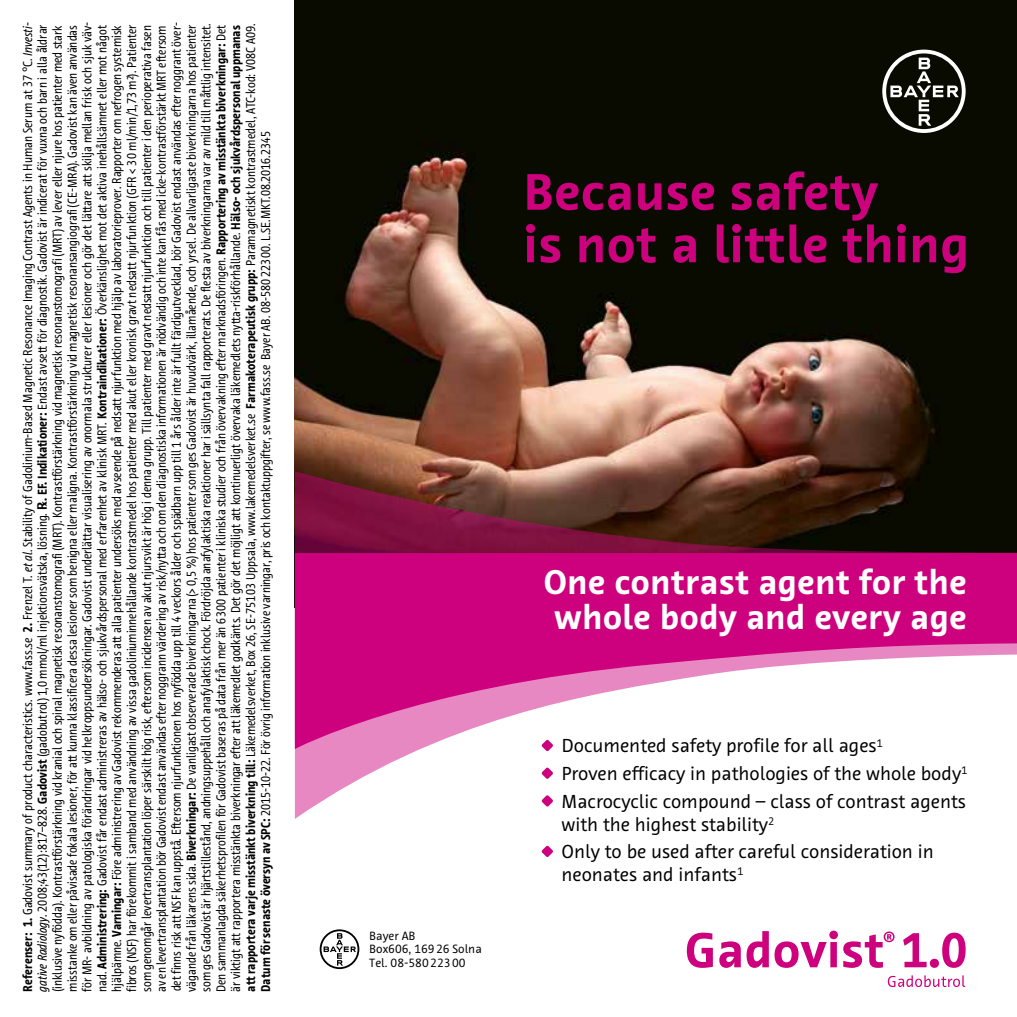
<style>
.page{position:relative;width:1017px;height:1017px;background:#fff}
.page>*{position:absolute;margin:0;border:0;box-sizing:border-box;transform-origin:0 0}
.t1{font:700 52.5px/52.5px "Bayer Sans";color:#cd007d}
.t2{font:700 35px/35px "Bayer Sans";color:#fff}
.t3{font:19.25px/27.7px "Bayer Sans";color:#000}
.t4{font:13.12px/14.9px "Bayer Sans Cond";color:#000}
.t5{font:12.25px/13.1px "Bayer Sans";color:#000}
.s1{font-weight:700}
.s2{font-style:italic}
.s3{font-family:"Lucida Grande";font-weight:700}
</style>
<div class="page">
<img style="left:295px;top:0;width:722px;height:471px">
<svg style="left:295px;top:471px;width:722px;height:348px"></svg>
<svg style="left:295px;top:553px;width:722px;height:196px;fill:#cd007d"></svg>
<svg style="left:882px;top:50px;width:84px;height:83px"></svg>
<svg style="left:320px;top:929px;width:39px;height:40px"></svg>
<svg style="left:903px;top:933px;width:63px;height:35px"></svg>
<svg style="left:888px;top:975px;width:77px;height:12px"></svg>
<svg style="left:687px;top:933px;width:26px;height:35px"></svg>
<svg style="left:719px;top:941px;width:22px;height:27px"></svg>
<svg style="left:747px;top:931px;width:148px;height:37px"></svg>
<svg style="left:541px;top:739px;width:13px;height:13px"></svg>
<svg style="left:541px;top:767px;width:13px;height:12px"></svg>
<svg style="left:541px;top:795px;width:13px;height:12px"></svg>
<svg style="left:541px;top:845px;width:12px;height:12px"></svg>
<p class="t4" style="left:20px;top:992px;width:972px;rotate:-90deg"><span class="s1">Referenser: 1.</span> Gadovist summary of product characteristics. www.fass.se <span class="s1">2.</span> Frenzel T. <span class="s2">et al</span>. Stability of Gadolinium-Based Magnetic Resonance Imaging Contrast Agents in Human Serum at 37 °C. <span class="s2">Investi&shy;gative Radiology</span>. 2008;43(12):817–828. <span class="s1">Gadovist</span> (gadobutrol) 1,0 mmol/ml injektionsvätska, lösning. <span class="s3">℞</span><span class="s1">. EF. Indikationer:</span> Endast avsett för diagnostik. Gadovist är indicerat för vuxna och barn i alla åldrar (inklusive nyfödda). Kontrastförstärkning vid kranial och spinal magnetisk resonanstomografi (MRT). Kontrastförstärkning vid magnetisk resonanstomografi (MRT) av lever eller njure hos patienter med stark misstanke om eller påvisade fokala lesioner, för att kunna klassificera dessa lesioner som benigna eller maligna. Kontrastförstärkning vid magnetisk resonansangiografi (CE-MRA). Gadovist kan även användas för MR- avbildning av patologiska förändringar vid helkroppsundersökningar. Gadovist underlättar visualisering av onormala strukturer eller lesioner och gör det lättare att skilja mellan frisk och sjuk väv&shy;nad. <span class="s1">Administrering:</span> Gadovist får endast administreras av hälso- och sjukvårdspersonal med erfarenhet av klinisk MRT. <span class="s1">Kontraindikationer:</span> Överkänslighet mot det aktiva inehållsämnet eller mot något hjälpämne. <span class="s1">Varningar:</span> Före administrering av Gadovist rekommenderas att alla patienter undersöks med avseende på nedsatt njurfunktion med hjälp av laboratorieprover. Rapporter om nefrogen systemisk fibros (NSF) har förekommit i samband med användning av vissa gadoliniuminnehållande kontrastmedel hos patienter med akut eller kronisk gravt nedsatt njurfunktion (GFR &lt; 30 ml/min/1,73 m²). Patienter som genomgår levertransplantation löper särskilt hög risk, eftersom incidensen av akut njursvikt är hög i denna grupp. Till patienter med gravt nedsatt njurfunktion och till patienter i den perioperativa fasen av en levertransplantation bör Gadovist endast användas efter noggrann värdering av risk/nytta och om den diagnostiska informationen är nödvändig och inte kan fås med icke-kontrastförstärkt MRT eftersom det finns risk att NSF kan uppstå. Eftersom njurfunktionen hos nyfödda upp till 4 veckors ålder och spädbarn upp till 1 års ålder inte är fullt färdigutvecklad, bör Gadovist endast användas efter noggrant över&shy;vägande från läkarens sida. <span class="s1">Biverkningar:</span> De vanligast observerade biverkningarna (&gt; 0,5 %) hos patienter som ges Gadovist är huvudvärk, illamående, och yrsel. De allvarligaste biverkningarna hos patienter som ges Gadovist är hjärtstillestånd, andningsuppehåll och anafylaktisk chock. Fördröjda anafylaktiska reaktioner har i sällsynta fall rapporterats. De flesta av biverkningarna var av mild till måttlig intensitet.<br>Den sammanlagda säkerhetsprofilen för Gadovist baseras på data från mer än 6 300 patienter i kliniska studier och från övervakning efter marknadsföringen. <span class="s1">Rapportering av misstänkta biverkningar:</span> Det är viktigt att rapportera misstänkta biverkningar efter att läkemedlet godkänts. Det gör det möjligt att kontinuerligt övervaka läkemedlets nytta-riskförhållande. <span class="s1">Hälso- och sjukvårdspersonal uppmanas att rapportera varje misstänkt biverkning till:</span> Läkemedelsverket, Box 26, SE-751 03 Uppsala, www.lakemedelsverket.se <span class="s1">Farmakoterapeutisk grupp:</span> Paramagnetiskt kontrastmedel, ATC-kod: V08C A09.<br><span class="s1">Datum för senaste översyn av SPC:</span> 2015-10-22. För övrig information inklusive varningar, pris och kontaktuppgifter, se www.fass.se Bayer AB. 08-580 223 00. L.SE.MKT.08.2016.2345</p>
<h1 class="t1" style="left:523px;top:166px;width:448px">Because safety<br>is not a little thing</h1>
<p class="t5" style="left:369px;top:929px;width:114px">Bayer AB<br>Box606, 16926 Solna<br>Tel. 08-58022300</p>
<h2 class="t2" style="left:543px;top:565px;width:425px">One contrast agent for the whole body and every age</h2>
<h3 class="t3" style="left:562px;top:732px;width:407px">Documented safety profile for all ages<sup>1<br></sup>Proven efficacy in pathologies of the whole body<sup>1<br></sup>Macrocyclic compound – class of contrast agents</h3>
<h3 class="t3" style="left:562px;top:810px;width:374px">with the highest stability<sup>2<br></sup>Only to be used after careful consideration in</h3>
<h3 class="t3" style="left:562px;top:861px;width:183px">neonates and infants<sup>1</sup></h3>
</div>
